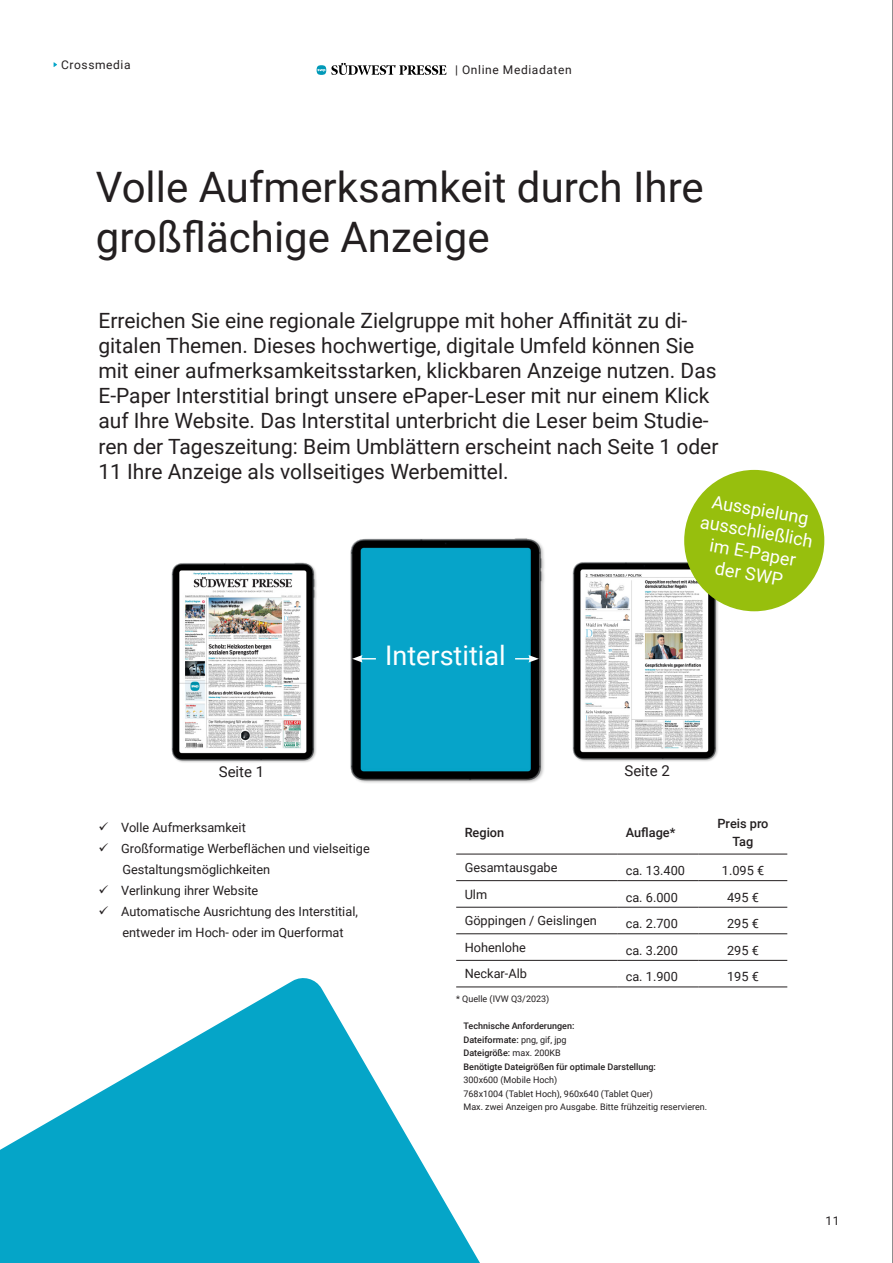
<style>
.page{position:relative;width:893px;height:1263px;background:#fff}
.page>*{position:absolute;margin:0;border:0;box-sizing:border-box;transform-origin:0 0}
.t1{font:42px/50.4px "Roboto";color:#231f20}
.t2{font:27px "Roboto";color:#fff}
.t3{font:21px/25.2px "Roboto";color:#231f20}
.t4{font:18px/21.6px "Roboto";color:#fff;text-align:center}
.t5{font:15px "Roboto";color:#231f20}
._04_Tabellentext_Preise{font:12.75px/21px "Roboto";color:#231f20}
._04_Tabellenkopf_Preis{font:500 12.75px/18px "Roboto";color:#231f20;text-align:center}
.t6{font:12px "Roboto";letter-spacing:.05em;color:#231f20}
.SWP_Fließtext_6{font:9px "Roboto";color:#231f20}
.t7{font:500 9px "Roboto";color:#231f20}
.s1{font-weight:400}
</style>
<div class="page">
<svg style="left:0;top:978px;width:489px;height:285px;fill:#05a5c8"></svg>
<svg style="left:54px;top:62px;width:3px;height:5px"></svg>
<svg style="left:331px;top:63px;width:116px;height:12px"></svg>
<div style="left:317px;top:65px;width:9px;height:10px;background:#0099b8;border-radius:50%"></div>
<svg style="left:317px;top:69px;width:8px;height:3px"></svg>
<hr style="left:456px;top:854px;width:161px;height:1px;background:#231f20">
<hr style="left:617px;top:854px;width:82px;height:1px;background:#231f20">
<hr style="left:699px;top:854px;width:88px;height:1px;background:#231f20">
<hr style="left:456px;top:880px;width:161px;height:1px;background:#231f20">
<hr style="left:456px;top:933px;width:161px;height:1px;background:#231f20">
<hr style="left:617px;top:933px;width:82px;height:1px;background:#231f20">
<hr style="left:699px;top:933px;width:88px;height:1px;background:#231f20">
<hr style="left:456px;top:960px;width:161px;height:1px;background:#231f20">
<hr style="left:617px;top:960px;width:82px;height:1px;background:#231f20">
<hr style="left:699px;top:960px;width:88px;height:1px;background:#231f20">
<hr style="left:456px;top:987px;width:161px;height:1px;background:#231f20">
<hr style="left:617px;top:987px;width:82px;height:1px;background:#231f20">
<hr style="left:699px;top:987px;width:88px;height:1px;background:#231f20">
<hr style="left:617px;top:880px;width:82px;height:1px;background:#231f20">
<hr style="left:699px;top:880px;width:88px;height:1px;background:#231f20">
<hr style="left:456px;top:907px;width:161px;height:1px;background:#231f20">
<hr style="left:617px;top:907px;width:82px;height:1px;background:#231f20">
<hr style="left:699px;top:907px;width:88px;height:1px;background:#231f20">
<img style="left:171px;top:562px;width:146px;height:201px">
<img style="left:572px;top:549px;width:166px;height:213px">
<img style="left:350px;top:538px;width:195px;height:245px">
<svg style="left:352px;top:655px;width:24px;height:7px"></svg>
<svg style="left:515px;top:655px;width:24px;height:7px"></svg>
<div style="left:684px;top:470px;width:140px;height:141px;background:#97bf0d;border-radius:50%"></div>
<hr style="left:892px;top:0;width:1px;height:1263px;background:#231f20">
<p class="t6" style="left:61px;top:56px;width:71px">Crossmedia</p>
<p class="t6" style="left:455px;top:62px;width:118px">| Online Mediadaten</p>
<p class="t1" style="left:96px;top:160px;width:609px">Volle Aufmerksamkeit durch Ihre großflächige Anzeige</p>
<p class="t3" style="left:98px;top:307px;width:622px">Erreichen Sie eine regionale Zielgruppe mit hoher Affinität zu di&shy;gitalen Themen. Dieses hochwertige, digitale Umfeld können Sie mit einer aufmerksamkeitsstarken, klickbaren Anzeige nutzen. Das E-Paper Interstitial bringt unsere ePaper-Leser mit nur einem Klick auf Ihre Website. Das Interstital unterbricht die Leser beim Studie&shy;ren der Tageszeitung: Beim Umblättern erscheint nach Seite 1 oder 11 Ihre Anzeige als vollseitiges Werbemittel.</p>
<p class="t2" style="left:385px;top:637px;width:122px">Interstitial</p>
<p class="t4" style="left:706px;top:489px;width:115px;rotate:10deg">Ausspielung ausschließlich im E-Paper der SWP</p>
<p class="t5" style="left:219px;top:761px;width:47px">Seite 1</p>
<p class="t5" style="left:624px;top:760px;width:47px">Seite 2</p>
<p class="_04_Tabellentext_Preise" style="left:98px;top:817px;width:149px">✓ Volle Aufmerksamkeit</p>
<p class="_04_Tabellentext_Preise" style="left:122px;top:838px;width:249px;text-indent:-24px">✓ Großformatige Werbeflächen und vielseitige<br>Gestaltungsmöglichkeiten</p>
<p class="_04_Tabellentext_Preise" style="left:98px;top:880px;width:161px">✓ Verlinkung ihrer Website</p>
<p class="_04_Tabellentext_Preise" style="left:98px;top:901px;width:261px">✓ Automatische Ausrichtung des Interstitial,</p>
<p class="_04_Tabellentext_Preise" style="left:122px;top:922px;width:223px">entweder im Hoch- oder im Querformat</p>
<p class="_04_Tabellenkopf_Preis" style="left:465px;top:822px;width:41px">Region</p>
<p class="_04_Tabellenkopf_Preis" style="left:626px;top:822px;width:51px">Auflage*</p>
<p class="_04_Tabellenkopf_Preis" style="left:717px;top:813px;width:53px">Preis pro<br>Tag</p>
<p class="_04_Tabellentext_Preise" style="left:465px;top:857px;width:94px">Gesamtausgabe</p>
<p class="_04_Tabellentext_Preise" style="left:626px;top:860px;width:61px">ca. 13.400</p>
<p class="_04_Tabellentext_Preise" style="left:722px;top:860px;width:44px">1.095 €</p>
<p class="_04_Tabellentext_Preise" style="left:465px;top:883px;width:24px">Ulm</p>
<p class="_04_Tabellentext_Preise" style="left:626px;top:886px;width:54px">ca. 6.000</p>
<p class="_04_Tabellentext_Preise" style="left:727px;top:886px;width:33px">495 €</p>
<p class="_04_Tabellentext_Preise" style="left:465px;top:910px;width:134px">Göppingen / Geislingen</p>
<p class="_04_Tabellentext_Preise" style="left:626px;top:913px;width:54px">ca. 2.700</p>
<p class="_04_Tabellentext_Preise" style="left:727px;top:913px;width:33px">295 €</p>
<p class="_04_Tabellentext_Preise" style="left:465px;top:936px;width:63px">Hohenlohe</p>
<p class="_04_Tabellentext_Preise" style="left:626px;top:939px;width:54px">ca. 3.200</p>
<p class="_04_Tabellentext_Preise" style="left:727px;top:939px;width:33px">295 €</p>
<p class="_04_Tabellentext_Preise" style="left:465px;top:963px;width:64px">Neckar-Alb</p>
<p class="_04_Tabellentext_Preise" style="left:626px;top:966px;width:54px">ca. 1.900</p>
<p class="_04_Tabellentext_Preise" style="left:727px;top:966px;width:33px">195 €</p>
<p class="SWP_Fließtext_6" style="left:456px;top:992px;width:95px">* Quelle (IVW Q3/2023)</p>
<p class="t7" style="left:463px;top:1020px;width:112px">Technische Anforderungen:</p>
<p class="t7" style="left:463px;top:1033px;width:105px">Dateiformate: <span class="s1">png, gif, jpg</span></p>
<p class="t7" style="left:463px;top:1047px;width:99px">Dateigröße: <span class="s1">max. 200KB</span></p>
<p class="t7" style="left:463px;top:1060px;width:194px">Benötigte Dateigrößen für optimale Darstellung:</p>
<p class="SWP_Fließtext_6" style="left:463px;top:1074px;width:95px">300x600 (Mobile Hoch)</p>
<p class="SWP_Fließtext_6" style="left:463px;top:1087px;width:191px">768x1004 (Tablet Hoch), 960x640 (Tablet Quer)</p>
<p class="SWP_Fließtext_6" style="left:463px;top:1101px;width:245px">Max. zwei Anzeigen pro Ausgabe. Bitte frühzeitig reservieren.</p>
<p class="t6" style="left:825px;top:1212px;width:16px">11</p>
</div>
